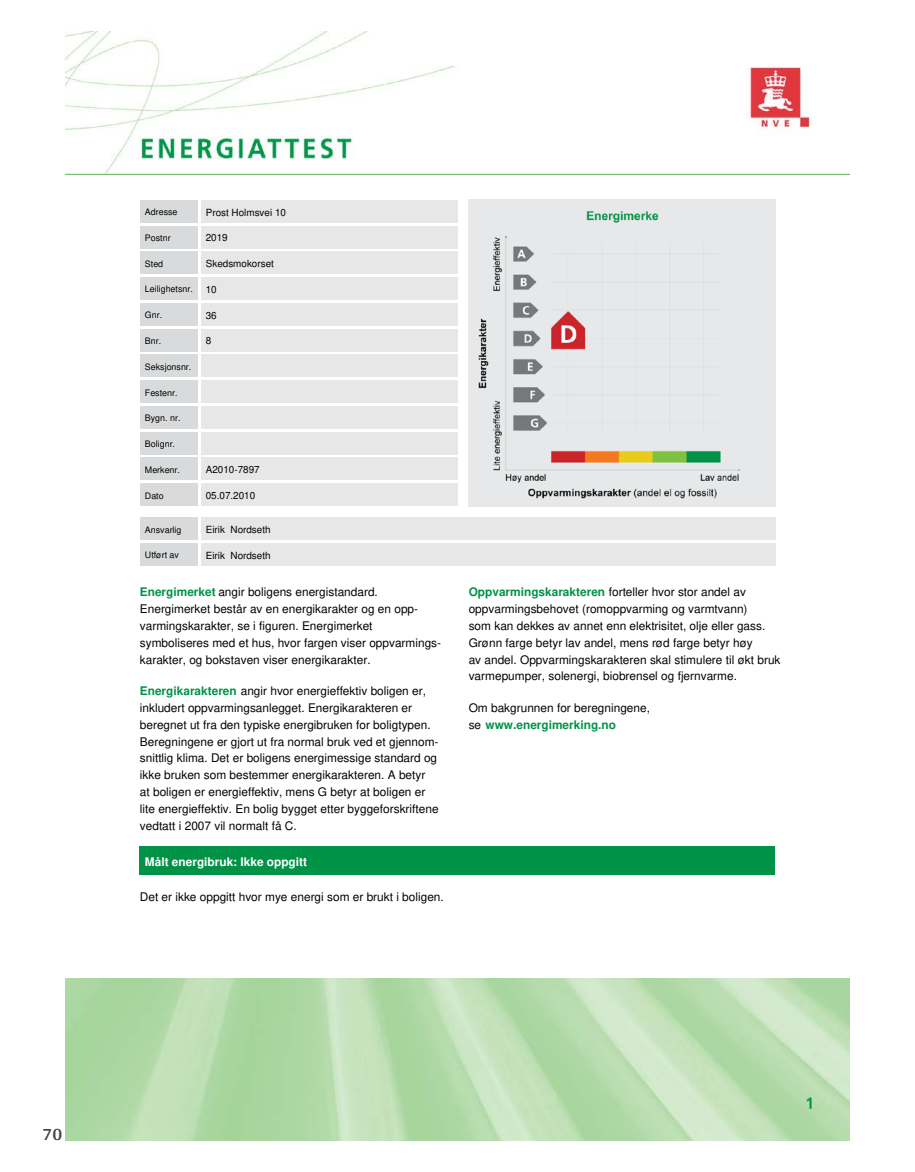
<style>
.page{position:relative;width:915px;height:1172px;background:#fff}
.page>*{position:absolute;margin:0;border:0;box-sizing:border-box;transform-origin:0 0}
.t1{font:700 18px "Arya";color:#414749}
.t2{font:11.85px/16.8px "Helvetica";color:#000}
.t3{font:700 11.85px "Helvetica";color:#fff}
.t4{font:700 11.85px "Helvetica";color:#009247}
.t5{font:9.9px "Helvetica";color:#000}
.t6{font:8.85px "Helvetica";color:#000}
.s1{font-weight:700;color:#009247}
.s2{font-weight:400;color:#000}
</style>
<div class="page">
<img style="left:65px;top:32px;width:784px;height:142px">
<img style="left:65px;top:978px;width:784px;height:162px">
<div style="left:140px;top:406px;width:58px;height:23px;background:#d9dadb"></div>
<div style="left:201px;top:406px;width:256px;height:23px;background:#e7e7e8"></div>
<div style="left:140px;top:380px;width:58px;height:23px;background:#d9dadb"></div>
<div style="left:201px;top:380px;width:256px;height:23px;background:#e7e7e8"></div>
<div style="left:140px;top:354px;width:58px;height:23px;background:#d9dadb"></div>
<div style="left:201px;top:354px;width:256px;height:23px;background:#e7e7e8"></div>
<div style="left:140px;top:483px;width:58px;height:23px;background:#d9dadb"></div>
<div style="left:201px;top:483px;width:256px;height:23px;background:#e7e7e8"></div>
<div style="left:140px;top:457px;width:58px;height:23px;background:#d9dadb"></div>
<div style="left:201px;top:457px;width:256px;height:23px;background:#e7e7e8"></div>
<div style="left:140px;top:432px;width:58px;height:22px;background:#d9dadb"></div>
<div style="left:201px;top:432px;width:256px;height:22px;background:#e7e7e8"></div>
<div style="left:140px;top:251px;width:58px;height:23px;background:#d9dadb"></div>
<div style="left:201px;top:251px;width:256px;height:23px;background:#e7e7e8"></div>
<div style="left:140px;top:226px;width:58px;height:22px;background:#d9dadb"></div>
<div style="left:201px;top:226px;width:256px;height:22px;background:#e7e7e8"></div>
<div style="left:140px;top:200px;width:58px;height:23px;background:#d9dadb"></div>
<div style="left:201px;top:200px;width:256px;height:23px;background:#e7e7e8"></div>
<div style="left:140px;top:329px;width:58px;height:22px;background:#d9dadb"></div>
<div style="left:201px;top:329px;width:256px;height:22px;background:#e7e7e8"></div>
<div style="left:140px;top:303px;width:58px;height:23px;background:#d9dadb"></div>
<div style="left:201px;top:303px;width:256px;height:23px;background:#e7e7e8"></div>
<div style="left:140px;top:277px;width:58px;height:23px;background:#d9dadb"></div>
<div style="left:201px;top:277px;width:256px;height:23px;background:#e7e7e8"></div>
<div style="left:140px;top:846px;width:634px;height:29px;background:#009247"></div>
<div style="left:140px;top:543px;width:58px;height:23px;background:#d9dadb"></div>
<div style="left:201px;top:543px;width:574px;height:23px;background:#e7e7e8"></div>
<div style="left:140px;top:517px;width:58px;height:23px;background:#d9dadb"></div>
<div style="left:201px;top:517px;width:574px;height:23px;background:#e7e7e8"></div>
<img style="left:468px;top:200px;width:306px;height:306px">
<p class="t6" style="left:145px;top:209px;width:34px">Adresse</p>
<p class="t5" style="left:206px;top:208px;width:82px">Prost Holmsvei 10</p>
<p class="t6" style="left:145px;top:234px;width:27px">Postnr</p>
<p class="t5" style="left:206px;top:234px;width:23px">2019</p>
<p class="t6" style="left:145px;top:260px;width:20px">Sted</p>
<p class="t5" style="left:206px;top:260px;width:70px">Skedsmokorset</p>
<p class="t6" style="left:145px;top:286px;width:49px">Leilighetsnr.</p>
<p class="t5" style="left:206px;top:285px;width:12px">10</p>
<p class="t6" style="left:145px;top:312px;width:19px">Gnr.</p>
<p class="t5" style="left:206px;top:311px;width:12px">36</p>
<p class="t6" style="left:145px;top:337px;width:18px">Bnr.</p>
<p class="t5" style="left:206px;top:337px;width:7px">8</p>
<p class="t6" style="left:145px;top:363px;width:48px">Seksjonsnr.</p>
<p class="t6" style="left:145px;top:389px;width:34px">Festenr.</p>
<p class="t6" style="left:145px;top:415px;width:37px">Bygn. nr.</p>
<p class="t6" style="left:145px;top:440px;width:32px">Bolignr.</p>
<p class="t6" style="left:145px;top:466px;width:37px">Merkenr.</p>
<p class="t5" style="left:206px;top:466px;width:55px">A2010-7897</p>
<p class="t6" style="left:145px;top:492px;width:20px">Dato</p>
<p class="t5" style="left:206px;top:491px;width:51px">05.07.2010</p>
<p class="t6" style="left:145px;top:526px;width:38px">Ansvarlig</p>
<p class="t5" style="left:206px;top:525px;width:66px">Eirik Nordseth</p>
<p class="t6" style="left:145px;top:552px;width:36px">Utført av</p>
<p class="t5" style="left:206px;top:551px;width:66px">Eirik Nordseth</p>
<p class="t2" style="left:140px;top:585px;width:279px"><span class="s1">Energimerket</span> angir boligens energistandard.<br>Energimerket består av en energikarakter og en opp-</p>
<p class="t2" style="left:140px;top:618px;width:234px">varmingskarakter, se i figuren. Energimerket</p>
<p class="t2" style="left:140px;top:635px;width:303px">symboliseres med et hus, hvor fargen viser oppvarmings&shy;karakter, og bokstaven viser energikarakter.</p>
<p class="t2" style="left:468px;top:585px;width:298px"><span class="s1">Oppvarmingskarakteren</span> forteller hvor stor andel av oppvarmingsbehovet (romoppvarming og varmtvann) som kan dekkes av annet enn elektrisitet, olje eller gass.</p>
<p class="t2" style="left:468px;top:635px;width:313px">Grønn farge betyr lav andel, mens rød farge betyr høy<br>av andel. Oppvarmingskarakteren skal stimulere til økt bruk varmepumper, solenergi, biobrensel og fjernvarme.</p>
<p class="t2" style="left:140px;top:684px;width:287px"><span class="s1">Energikarakteren</span> angir hvor energieffektiv boligen er,</p>
<p class="t2" style="left:140px;top:734px;width:300px">Beregningene er gjort ut fra normal bruk ved et gjennom-</p>
<p class="t2" style="left:140px;top:700px;width:274px">inkludert oppvarmingsanlegget. Energikarakteren er</p>
<p class="t2" style="left:468px;top:701px;width:183px">Om bakgrunnen for beregningene,</p>
<p class="t2" style="left:140px;top:717px;width:292px">beregnet ut fra den typiske energibruken for boligtypen.</p>
<p class="t4" style="left:468px;top:720px;width:149px"><span class="s2">se</span> www.energimerking.no</p>
<p class="t2" style="left:140px;top:751px;width:299px">snittlig klima. Det er boligens energimessige standard og</p>
<p class="t2" style="left:140px;top:768px;width:287px">ikke bruken som bestemmer energikarakteren. A betyr</p>
<p class="t2" style="left:140px;top:818px;width:158px">vedtatt i 2007 vil normalt få C.</p>
<p class="t2" style="left:140px;top:784px;width:287px">at boligen er energieffektiv, mens G betyr at boligen er</p>
<p class="t2" style="left:140px;top:801px;width:300px">lite energieffektiv. En bolig bygget etter byggeforskriftene</p>
<p class="t3" style="left:145px;top:857px;width:164px">Målt energibruk: Ikke oppgitt</p>
<p class="t2" style="left:140px;top:889px;width:305px">Det er ikke oppgitt hvor mye energi som er brukt i boligen.</p>
<h1 class="t1" style="left:43px;top:1123px;width:21px">70</h1>
</div>
